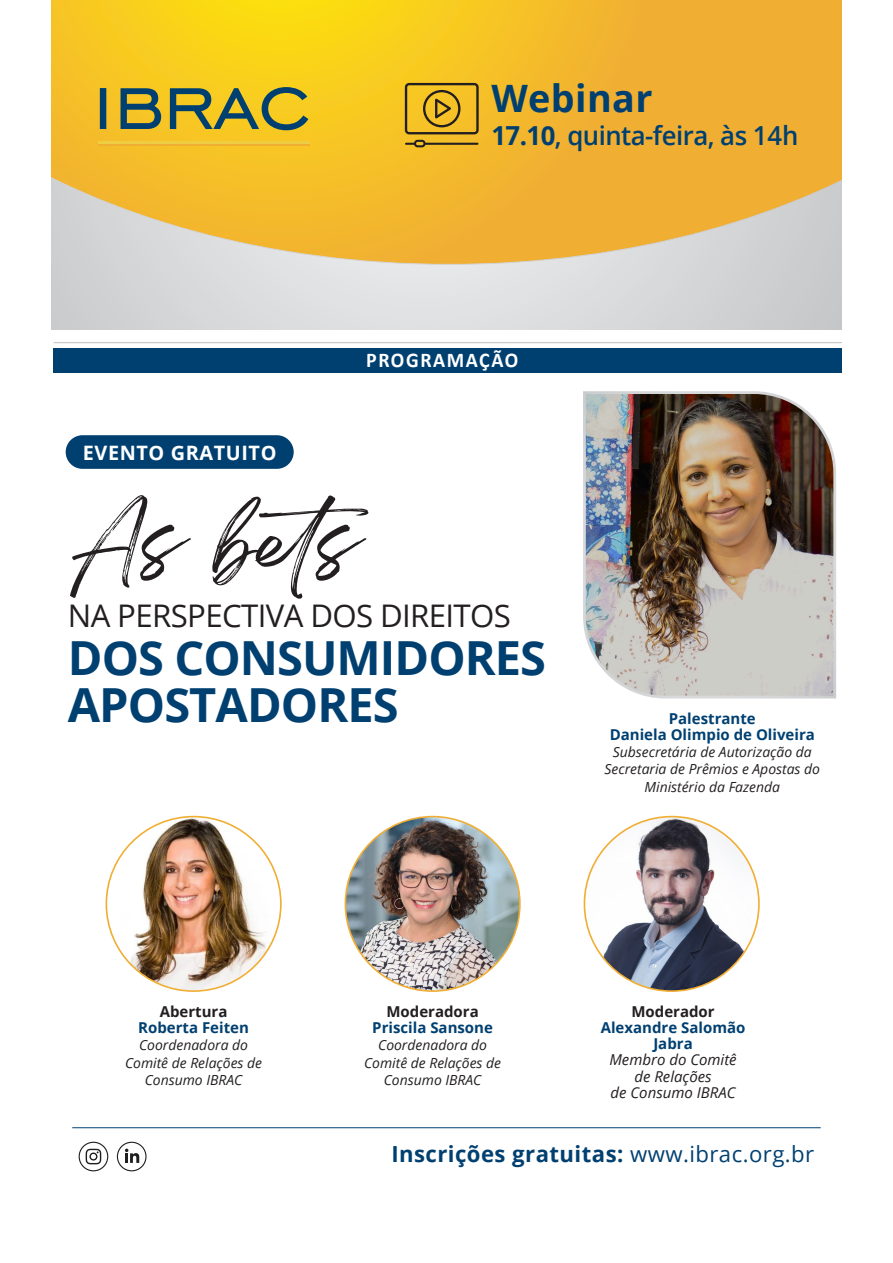
<style>
.page{position:relative;width:893px;height:1263px;background:#fff}
.page>*{position:absolute;margin:0;border:0;box-sizing:border-box;transform-origin:0 0}
.t1{font:69.6px "Breathing Personal Use";color:#231f20;scale:1.12 1}
.t2{font:700 46.95px/46.8px "Open Sans";letter-spacing:-.02em;color:#004071}
.t3{font:700 37.8px "Open Sans";letter-spacing:.01em;color:#004071}
.t4{font:31.2px "Open Sans";letter-spacing:-.02em;color:#231f20}
.t5{font:600 26.25px "Open Sans";letter-spacing:-.02em;color:#004071}
.t6{font:700 22.2px "Open Sans";letter-spacing:.02em;color:#004071}
.t7{font:700 21px "Calibri";letter-spacing:.08em;color:#fff;scale:.95 1}
.t8{font:700 19.8px "Open Sans";letter-spacing:.03em;color:#fff}
.t9{font:700 15px/16.2px "Open Sans";color:#004071;text-align:center}
.t10{font:italic 15px/16.2px "Open Sans";color:#231f20;text-align:center}
.t11{font:700 15px "Open Sans";color:#231f20}
.t12{font:italic 13.95px/17.2px "Open Sans";color:#231f20;text-align:center}
.s1{font-weight:700}
.s2{font-weight:400}
</style>
<div class="page">
<svg style="left:51px;top:265px;width:791px;height:65px;background:#d8d9db"></svg>
<svg style="left:51px;top:0;width:791px;height:265px;background:#f0bd3e"></svg>
<div style="left:54px;top:349px;width:788px;height:24px;background:#004071"></div>
<hr style="left:54px;top:342px;width:788px;height:1px;background:#bcbdc0">
<div style="left:79px;top:1142px;width:29px;height:29px;border:1px solid #1e1f1f;border-radius:50%"></div>
<svg style="left:86px;top:1149px;width:15px;height:15px"></svg>
<div style="left:117px;top:1142px;width:30px;height:29px;border:1px solid #1e1f1f;border-radius:14px"></div>
<svg style="left:125px;top:1148px;width:14px;height:15px"></svg>
<hr style="left:72px;top:1127px;width:749px;height:1px;background:#004071">
<div style="left:414px;top:140px;width:12px;height:7px;border:2px solid #231f20;border-radius:3px"></div>
<svg style="left:406px;top:143px;width:9px;height:2px"></svg>
<hr style="left:425px;top:143px;width:52px;height:2px;background:#231f20">
<svg style="left:404px;top:82px;width:76px;height:54px;background:#c69d24"></svg>
<svg style="left:100px;top:87px;width:208px;height:43px;background:#9b953f"></svg>
<hr style="left:98px;top:143px;width:212px;height:3px;background:#f0ae33">
<hr style="left:98px;top:141px;width:212px;height:3px;background:#efcd42">
<div style="left:66px;top:435px;width:228px;height:34px;background:#004071;border-radius:17px"></div>
<img style="left:345px;top:817px;width:175px;height:174px;border-radius:87px">
<img style="left:106px;top:817px;width:175px;height:174px;border-radius:87px">
<img style="left:584px;top:817px;width:175px;height:174px;border-radius:87px">
<img style="left:583px;top:391px;width:253px;height:308px">
<h3 class="t3" style="left:491px;top:71px;width:163px">Webinar</h3>
<h3 class="t5" style="left:491px;top:118px;width:309px"><span class="s1">17.10</span>, quinta-feira, às 14h</h3>
<h3 class="t8" style="left:83px;top:439px;width:195px">EVENTO GRATUITO</h3>
<h3 class="t7" style="left:366px;top:346px;width:162px">PROGRAMAÇÃO</h3>
<h1 class="t1" style="left:72px;top:521px;width:269px">As bets</h1>
<h3 class="t4" style="left:68px;top:594px;width:445px">NA PERSPECTIVA DOS DIREITOS</h3>
<h2 class="t2" style="left:68px;top:633px;width:480px">DOS CONSUMIDORES<br>APOSTADORES</h2>
<p class="t9" style="left:610px;top:710px;width:207px">Palestrante<br>Daniela Olimpio de Oliveira</p>
<p class="t12" style="left:605px;top:743px;width:217px">Subsecretária de Autorização da<br>Secretaria de Prêmios e Apostas do<br>Ministério da Fazenda</p>
<p class="t11" style="left:160px;top:1001px;width:69px">Abertura</p>
<p class="t9" style="left:138px;top:1019px;width:112px">Roberta Feiten</p>
<p class="t12" style="left:125px;top:1036px;width:138px">Coordenadora do<br>Comitê de Relações de<br>Consumo IBRAC</p>
<p class="t11" style="left:386px;top:1001px;width:94px">Moderadora</p>
<p class="t9" style="left:372px;top:1019px;width:122px">Priscila Sansone</p>
<p class="t12" style="left:364px;top:1036px;width:138px">Coordenadora do<br>Comitê de Relações de<br>Consumo IBRAC</p>
<p class="t11" style="left:631px;top:1001px;width:85px">Moderador</p>
<p class="t9" style="left:601px;top:1019px;width:146px">Alexandre Salomão<br>Jabra</p>
<p class="t10" style="left:609px;top:1051px;width:129px">Membro do Comitê de Relações<br>de Consumo IBRAC</p>
<h3 class="t6" style="left:391px;top:1138px;width:424px">Inscrições gratuitas: <span class="s2">www.ibrac.org.br</span></h3>
</div>
